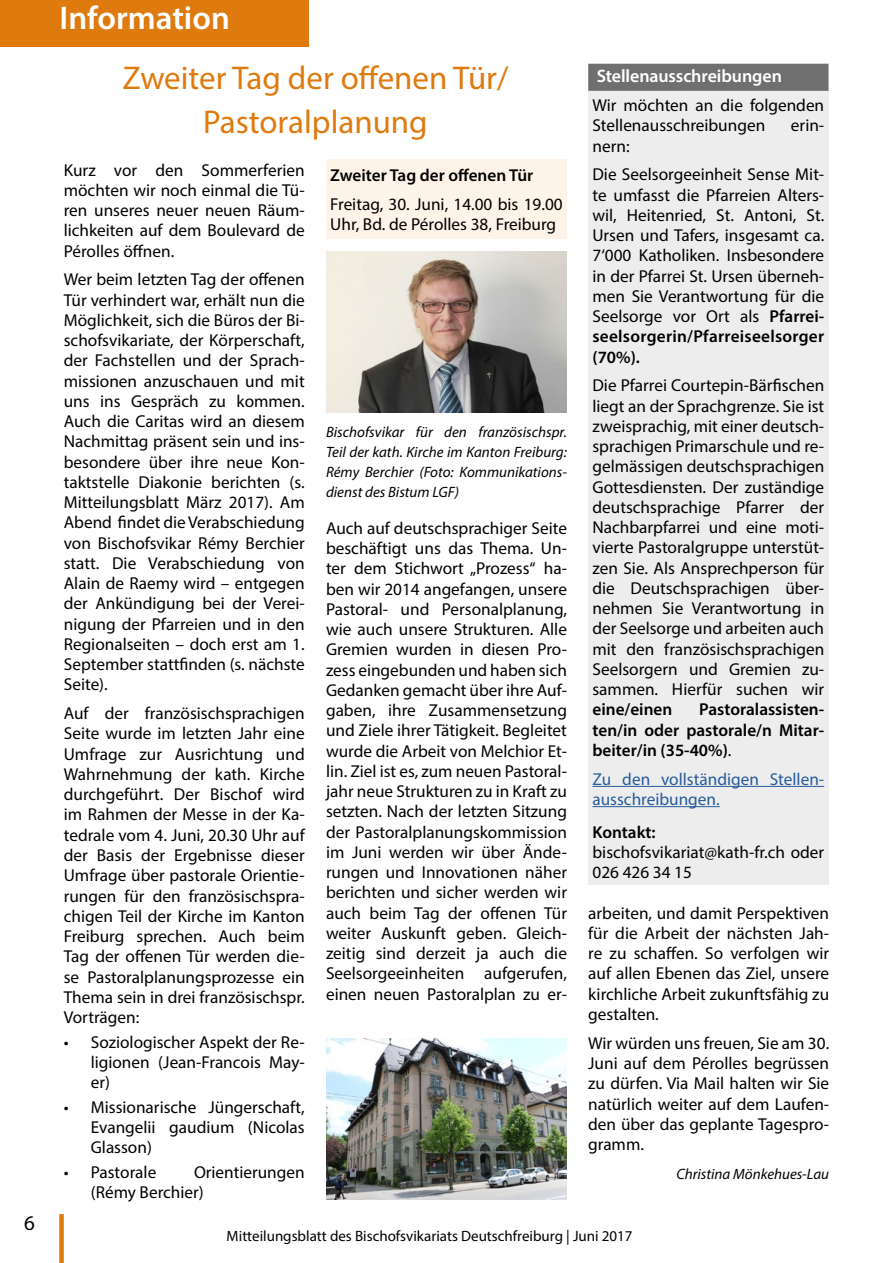
<style>
.page{position:relative;width:893px;height:1263px;background:#fff}
.page>*{position:absolute;margin:0;border:0;box-sizing:border-box;transform-origin:0 0}
.t1{font:33px/44.5px "Myriad Pro";color:#df7a0e;text-align:center}
.t2{font:600 33px "Myriad Pro";color:#fff}
.t3{font:21px "Myriad Pro";color:#000}
.t4{font:600 18px "Myriad Pro";letter-spacing:-.005em;color:#fff}
.t5{font:17.25px/20.2px "Myriad Pro";color:#000;text-align:justify}
.t6{font:600 17.25px/20.2px "Myriad Pro";color:#000;text-align:justify}
.t7{font:17.25px/20.2px "Myriad Pro";color:#275b9b}
.t8{font:italic 15px/20.2px "Myriad Pro";color:#000;text-align:justify}
.t9{font:15px "Myriad Pro";color:#000}
.s1{font-weight:600}
.s2{font-weight:400}
</style>
<div class="page">
<div style="left:59px;top:1214px;width:5px;height:49px;background:#df7a0e"></div>
<div style="left:0;top:0;width:308px;height:47px;background:#df7a0e"></div>
<div style="left:588px;top:63px;width:240px;height:821px;background:#ededed"></div>
<div style="left:588px;top:64px;width:240px;height:27px;background:#706f6f"></div>
<hr style="left:592px;top:786px;width:232px;height:1px;background:#275b9b">
<hr style="left:592px;top:806px;width:128px;height:1px;background:#275b9b">
<div style="left:326px;top:159px;width:241px;height:80px;background:#fdf3e8"></div>
<img style="left:326px;top:252px;width:241px;height:161px">
<img style="left:326px;top:1038px;width:241px;height:161px">
<p class="t3" style="left:24px;top:1210px;width:12px">6</p>
<h1 class="t2" style="left:60px;top:-3px;width:172px">Information</h1>
<h1 class="t1" style="left:122px;top:55px;width:387px">Zweiter Tag der offenen Tür/<br>Pastoralplanung</h1>
<p class="t5" style="left:64px;top:159px;width:242px">Kurz vor den Sommerferien möchten wir noch einmal die Tü&shy;ren unseres neuer neuen Räum&shy;lichkeiten auf dem Boulevard de Pérolles öffnen.</p>
<p class="t5" style="left:64px;top:269px;width:242px">Wer beim letzten Tag der offenen Tür verhindert war, erhält nun die Möglichkeit, sich die Büros der Bi&shy;schofsvikariate, der Körperschaft, der Fachstellen und der Sprach&shy;missionen anzuschauen und mit uns ins Gespräch zu kommen.<br>Auch die Caritas wird an diesem Nachmittag präsent sein und ins&shy;besondere über ihre neue Kon&shy;taktstelle Diakonie berichten (s.<br>Mitteilungsblatt März 2017). Am Abend findet die Verabschiedung von Bischofsvikar Rémy Berchier statt. Die Verabschiedung von Alain de Raemy wird – entgegen der Ankündigung bei der Verei&shy;nigung der Pfarreien und in den Regionalseiten – doch erst am 1.<br>September stattfinden (s. nächste Seite).</p>
<p class="t5" style="left:64px;top:703px;width:242px">Auf der französischsprachigen Seite wurde im letzten Jahr eine Umfrage zur Ausrichtung und Wahrnehmung der kath. Kirche durchgeführt. Der Bischof wird im Rahmen der Messe in der Ka&shy;tedrale vom 4. Juni, 20.30 Uhr auf der Basis der Ergebnisse dieser Umfrage über pastorale Orientie&shy;rungen für den französischspra&shy;chigen Teil der Kirche im Kanton Freiburg sprechen. Auch beim Tag der offenen Tür werden die&shy;se Pastoralplanungsprozesse ein Thema sein in drei französischspr.<br>Vorträgen:</p>
<p class="t5" style="left:91px;top:1031px;width:215px;text-indent:-27px">• Soziologischer Aspekt der Re&shy;ligionen (Jean-Francois May&shy;er)</p>
<p class="t5" style="left:91px;top:1096px;width:215px;text-indent:-27px">• Missionarische Jüngerschaft, Evangelii gaudium (Nicolas Glasson)</p>
<p class="t5" style="left:64px;top:1161px;width:94px">• Pastorale</p>
<p class="t6" style="left:330px;top:165px;width:205px">Zweiter Tag der offenen Tür</p>
<p class="t5" style="left:330px;top:194px;width:234px">Freitag, 30. Juni, 14.00 bis 19.00<br>Uhr, Bd. de Pérolles 38, Freiburg</p>
<p class="t8" style="left:326px;top:421px;width:242px">Bischofsvikar für den französischspr.<br>Teil der kath. Kirche im Kanton Freiburg:<br>Rémy Berchier (Foto: Kommunikations&shy;dienst des Bistum LGF)</p>
<p class="t5" style="left:326px;top:518px;width:242px">Auch auf deutschsprachiger Seite beschäftigt uns das Thema. Un&shy;ter dem Stichwort „Prozess“ ha&shy;ben wir 2014 angefangen, unsere Pastoral- und Personalplanung, wie auch unsere Strukturen. Alle Gremien wurden in diesen Pro&shy;zess eingebunden und haben sich Gedanken gemacht über ihre Auf&shy;gaben, ihre Zusammensetzung und Ziele ihrer Tätigkeit. Begleitet wurde die Arbeit von Melchior Et&shy;lin. Ziel ist es, zum neuen Pastoral&shy;jahr neue Strukturen zu in Kraft zu setzten. Nach der letzten Sitzung der Pastoralplanungskommission im Juni werden wir über Ände&shy;rungen und Innovationen näher berichten und sicher werden wir auch beim Tag der offenen Tür weiter Auskunft geben. Gleich&shy;zeitig sind derzeit ja auch die Seelsorgeeinheiten aufgerufen, einen neuen Pastoralplan zu er-</p>
<p class="t5" style="left:91px;top:1161px;width:215px;text-indent:103px">Orientierungen (Rémy Berchier)</p>
<p class="t4" style="left:597px;top:65px;width:187px">Stellenausschreibungen</p>
<p class="t5" style="left:592px;top:95px;width:233px">Wir möchten an die folgenden<br>Stellenausschreibungen</p>
<p class="t5" style="left:791px;top:115px;width:35px">erin-</p>
<p class="t5" style="left:592px;top:131px;width:233px;line-height:28.8px">nern:<br>Die Seelsorgeeinheit Sense Mit-</p>
<p class="t5" style="left:592px;top:184px;width:233px">te umfasst die Pfarreien Alters&shy;wil, Heitenried, St. Antoni, St.<br>Ursen und Tafers, insgesamt ca.<br>7‘000 Katholiken. Insbesondere in der Pfarrei St. Ursen überneh&shy;men Sie Verantwortung für die Seelsorge vor Ort als <span class="s1">Pfarrei&shy;seelsorgerin/Pfarreiseelsorger (70%).</span></p>
<p class="t5" style="left:592px;top:375px;width:233px">Die Pfarrei Courtepin-Bärfischen liegt an der Sprachgrenze. Sie ist zweisprachig, mit einer deutsch&shy;sprachigen Primarschule und re&shy;gelmässigen deutschsprachigen Gottesdiensten. Der zuständige deutschsprachige Pfarrer der Nachbarpfarrei und eine moti&shy;vierte Pastoralgruppe unterstüt&shy;zen Sie. Als Ansprechperson für die Deutschsprachigen über&shy;nehmen Sie Verantwortung in der Seelsorge und arbeiten auch mit den französischsprachigen Seelsorgern und Gremien zu&shy;sammen. Hierfür suchen wir</p>
<p class="t6" style="left:592px;top:699px;width:81px">eine/einen</p>
<p class="t6" style="left:592px;top:699px;width:233px;text-indent:107px">Pastoralassisten&shy;ten/in oder pastorale/n Mitar&shy;beiter/in (35-40%)<span class="s2">.</span></p>
<p class="t7" style="left:592px;top:768px;width:233px">Zu den vollständigen Stellen&shy;ausschreibungen.</p>
<p class="t6" style="left:592px;top:822px;width:65px">Kontakt:</p>
<p class="t5" style="left:592px;top:842px;width:233px">bischofsvikariat@kath-fr.ch oder<br>026 426 34 15</p>
<p class="t5" style="left:588px;top:902px;width:242px">arbeiten, und damit Perspektiven für die Arbeit der nächsten Jah&shy;re zu schaffen. So verfolgen wir auf allen Ebenen das Ziel, unsere kirchliche Arbeit zukunftsfähig zu gestalten.</p>
<p class="t5" style="left:588px;top:1032px;width:242px">Wir würden uns freuen, Sie am 30.<br>Juni auf dem Pérolles begrüssen zu dürfen. Via Mail halten wir Sie natürlich weiter auf dem Laufen&shy;den über das geplante Tagespro&shy;gramm.</p>
<p class="t8" style="left:676px;top:1163px;width:154px">Christina Mönkehues-Lau</p>
<p class="t9" style="left:227px;top:1227px;width:408px">Mitteilungsblatt des Bischofsvikariats Deutschfreiburg | Juni 2017</p>
</div>
